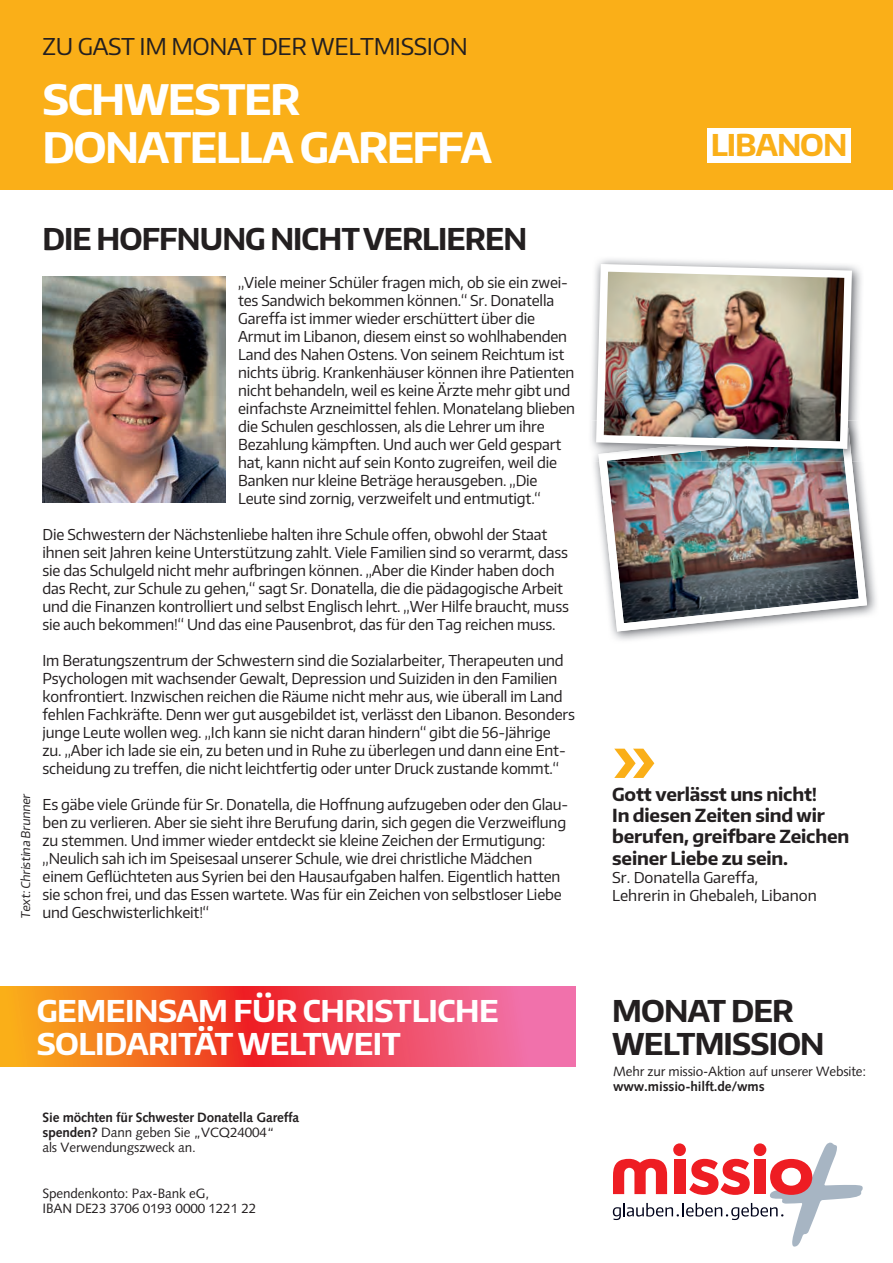
<style>
.page{position:relative;width:893px;height:1263px;background:#fff}
.page>*{position:absolute;margin:0;border:0;box-sizing:border-box;transform-origin:0 0}
.t1{font:700 61.05px "Encode Sans Normal";color:#faaf18}
.t2{font:700 42px/48px "Encode Sans Normal";letter-spacing:-.04em;color:#fff}
.t3{font:700 30px/33px "Encode Sans Normal";letter-spacing:-.03em;color:#231f20}
.t4{font:700 30px/33px "Encode Sans Normal";letter-spacing:-.015em;color:#fff}
.t5{font:700 30px "Encode Sans Normal";letter-spacing:-.035em;color:#faaf18}
.t6{font:23.1px "Encode Sans Normal";letter-spacing:-.015em;color:#231f20}
.t7{font:700 18px/21.3px "Encode Sans Normal";letter-spacing:-.01em;color:#231f20}
.t8{font:15px/18px "Encode Sans Normal";letter-spacing:-.01em;color:#231f20}
.t9{font:700 13.5px/15.1px "Syntax LT Pro";letter-spacing:-.01em;color:#231f20}
.t10{font:13.5px/15.1px "Syntax LT Pro";letter-spacing:-.01em;color:#231f20}
.t11{font:12px "Encode Sans Normal";color:#231f20}
.s1{font-weight:400}
</style>
<div class="page">
<div style="left:0;top:0;width:893px;height:189px;background:#faaf18"></div>
<img style="left:43px;top:277px;width:182px;height:225px">
<svg style="left:613px;top:1143px;width:250px;height:103px"></svg>
<svg style="left:0;top:986px;width:575px;height:80px;background:#f15e4c"></svg>
<img style="left:594px;top:461px;width:282px;height:179px">
<img style="left:598px;top:461px;width:269px;height:170px">
<img style="left:591px;top:259px;width:271px;height:161px">
<img style="left:591px;top:420px;width:270px;height:41px">
<img style="left:598px;top:449px;width:254px;height:12px">
<img style="left:596px;top:264px;width:256px;height:185px">
<div style="left:706px;top:128px;width:144px;height:34px;background:#fff"></div>
<h3 class="t6" style="left:43px;top:31px;width:427px">ZU GAST IM MONAT DER WELTMISSION</h3>
<h2 class="t2" style="left:43px;top:73px;width:451px">SCHWESTER<br>DONATELLA GAREFFA</h2>
<p class="t11" style="left:18px;top:919px;width:128px;rotate:-90deg">Text: Christina Brunner</p>
<h3 class="t3" style="left:43px;top:222px;width:486px">DIE HOFFNUNG NICHT VERLIEREN</h3>
<p class="t8" style="left:238px;top:273px;width:338px">„Viele meiner Schüler fragen mich, ob sie ein zwei&shy;tes Sandwich bekommen können.“ Sr. Donatella Gareffa ist immer wieder erschüttert über die Armut im Libanon, diesem einst so wohlhabenden Land des Nahen Ostens. Von seinem Reichtum ist nichts übrig. Krankenhäuser können ihre Patienten nicht behandeln, weil es keine Ärzte mehr gibt und einfachste Arzneimittel fehlen. Monatelang blieben die Schulen geschlossen, als die Lehrer um ihre Bezahlung kämpften. Und auch wer Geld gespart hat, kann nicht auf sein Konto zugreifen, weil die Banken nur kleine Beträge herausgeben. „Die Leute sind zornig, verzweifelt und entmutigt.“</p>
<p class="t8" style="left:43px;top:525px;width:528px">Die Schwestern der Nächstenliebe halten ihre Schule offen, obwohl der Staat ihnen seit Jahren keine Unterstützung zahlt. Viele Familien sind so verarmt, dass sie das Schulgeld nicht mehr aufbringen können. „Aber die Kinder haben doch das Recht, zur Schule zu gehen,“ sagt Sr. Donatella, die die pädagogische Arbeit und die Finanzen kontrolliert und selbst Englisch lehrt. „Wer Hilfe braucht, muss sie auch bekommen!“ Und das eine Pausenbrot, das für den Tag reichen muss.</p>
<p class="t8" style="left:43px;top:651px;width:534px">Im Beratungszentrum der Schwestern sind die Sozialarbeiter, Therapeuten und Psychologen mit wachsender Gewalt, Depression und Suiziden in den Familien konfrontiert. Inzwischen reichen die Räume nicht mehr aus, wie überall im Land fehlen Fachkräfte. Denn wer gut ausgebildet ist, verlässt den Libanon. Besonders junge Leute wollen weg. „Ich kann sie nicht daran hindern“ gibt die 56-Jährige<br>zu. „Aber ich lade sie ein, zu beten und in Ruhe zu überlegen und dann eine Ent&shy;scheidung zu treffen, die nicht leichtfertig oder unter Druck zustande kommt.“</p>
<p class="t8" style="left:43px;top:795px;width:527px">Es gäbe viele Gründe für Sr. Donatella, die Hoffnung aufzugeben oder den Glau&shy;ben zu verlieren. Aber sie sieht ihre Berufung darin, sich gegen die Verzweiflung zu stemmen. Und immer wieder entdeckt sie kleine Zeichen der Ermutigung: „Neulich sah ich im Speisesaal unserer Schule, wie drei christliche Mädchen einem Geflüchteten aus Syrien bei den Hausaufgaben halfen. Eigentlich hatten sie schon frei, und das Essen wartete. Was für ein Zeichen von selbstloser Liebe und Geschwisterlichkeit!“</p>
<h3 class="t4" style="left:37px;top:994px;width:464px">GEMEINSAM FÜR CHRISTLICHE<br>SOLIDARITÄT WELTWEIT</h3>
<p class="t9" style="left:43px;top:1110px;width:258px">Sie möchten für Schwester Donatella Gareffa spenden? <span class="s1">Dann geben Sie „VCQ24004“<br>als Verwendungszweck an.</span></p>
<p class="t10" style="left:43px;top:1185px;width:215px">Spendenkonto: Pax-Bank eG,<br>IBAN DE23 3706 0193 0000 1221 22</p>
<h3 class="t5" style="left:711px;top:125px;width:138px">LIBANON</h3>
<h1 class="t1" style="left:612px;top:717px;width:45px">»</h1>
<p class="t7" style="left:612px;top:783px;width:239px">Gott verlässt uns nicht!<br>In diesen Zeiten sind wir berufen, greifbare Zeichen seiner Liebe zu sein.</p>
<p class="t8" style="left:612px;top:868px;width:206px">Sr. Donatella Gareffa,<br>Lehrerin in Ghebaleh, Libanon</p>
<h3 class="t3" style="left:612px;top:994px;width:214px">MONAT DER<br>WELTMISSION</h3>
<p class="t10" style="left:613px;top:1063px;width:254px">Mehr zur missio-Aktion auf unserer Website:</p>
<p class="t9" style="left:613px;top:1078px;width:153px">www.missio-hilft.de/wms</p>
</div>
